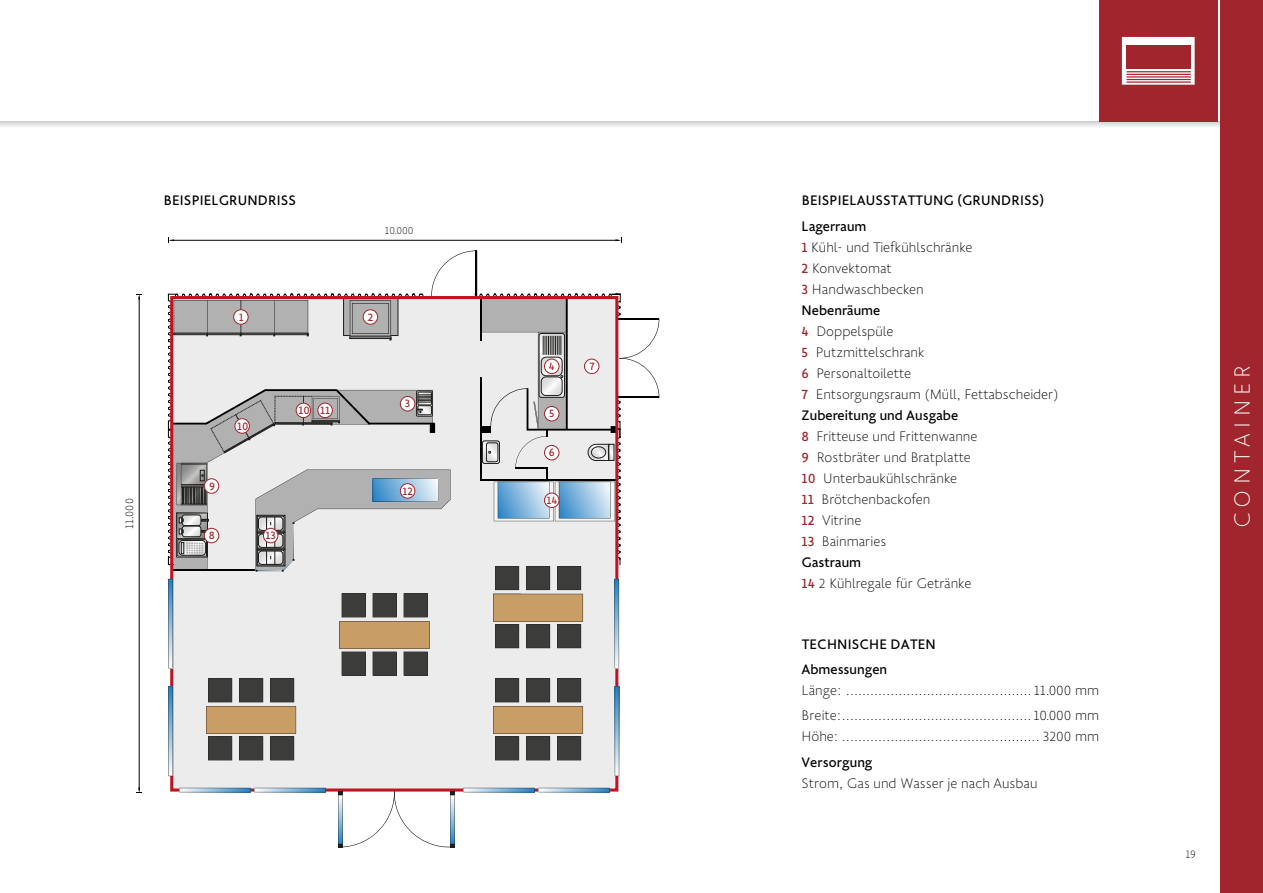
<style>
.page{position:relative;width:1263px;height:893px;background:#fff}
.page>*{position:absolute;margin:0;border:0;box-sizing:border-box;transform-origin:0 0}
.t1{font:200 24px "Golden Sans";letter-spacing:.215em;color:#fff}
.t2{font:200 15px/21px "Golden Sans";color:#000}
.t3{font:15px/25.2px "Golden Sans";letter-spacing:.01em;color:#000}
.t4{font:12px "Golden Sans";color:#a0252c}
.t5{font:200 12px "Golden Sans";color:#000}
.t6{font:200 11.25px "Golden Sans";color:#000}
.s1{font-weight:400;color:#a0252c}
.s2{font-weight:400}
</style>
<div class="page">
<div style="left:171px;top:298px;width:446px;height:492px;background:#ececec"></div>
<svg style="left:180px;top:788px;width:70px;height:4px"></svg>
<svg style="left:255px;top:788px;width:70px;height:4px"></svg>
<svg style="left:168px;top:760px;width:5px;height:16px"></svg>
<hr style="left:169px;top:687px;width:3px;height:89px;background:#1d1d1b">
<svg style="left:615px;top:760px;width:4px;height:16px"></svg>
<hr style="left:463px;top:788px;width:71px;height:4px;background:#a3a4a3">
<svg style="left:464px;top:788px;width:70px;height:4px"></svg>
<hr style="left:539px;top:788px;width:71px;height:4px;background:#22587f">
<svg style="left:539px;top:788px;width:70px;height:4px"></svg>
<svg style="left:338px;top:789px;width:116px;height:58px"></svg>
<svg style="left:168px;top:250px;width:491px;height:510px"></svg>
<svg style="left:0;top:121px;width:1220px;height:6px"></svg>
<div style="left:1220px;top:0;width:43px;height:893px;background:#a0252c"></div>
<div style="left:1099px;top:0;width:118px;height:121px;background:#a0252c"></div>
<svg style="left:1122px;top:37px;width:73px;height:48px;background:#f4e8e8"></svg>
<div style="left:1126px;top:46px;width:65px;height:23px;background:#a0252c"></div>
<hr style="left:1126px;top:71px;width:65px;height:1px;background:#a0252c">
<hr style="left:1126px;top:74px;width:65px;height:1px;background:#a0252c">
<hr style="left:1126px;top:76px;width:65px;height:2px;background:#a0252c">
<hr style="left:1126px;top:79px;width:65px;height:1px;background:#a0252c">
<hr style="left:1126px;top:81px;width:65px;height:2px;background:#a0252c">
<svg style="left:168px;top:238px;width:6px;height:5px"></svg>
<svg style="left:136px;top:787px;width:6px;height:6px"></svg>
<svg style="left:615px;top:238px;width:7px;height:5px"></svg>
<hr style="left:173px;top:240px;width:446px;height:1px;background:#000">
<hr style="left:139px;top:296px;width:1px;height:494px;background:#000">
<div style="left:363px;top:310px;width:15px;height:14px;background:#fff;border-radius:50%"></div>
<div style="left:363px;top:310px;width:15px;height:14px;border:1px solid #a0252c;border-radius:50%"></div>
<div style="left:544px;top:406px;width:15px;height:15px;background:#fff;border-radius:50%"></div>
<div style="left:544px;top:406px;width:15px;height:15px;border:1px solid #a0252c;border-radius:50%"></div>
<div style="left:544px;top:445px;width:15px;height:15px;background:#fff;border-radius:50%"></div>
<div style="left:544px;top:445px;width:15px;height:15px;border:1px solid #a0252c;border-radius:50%"></div>
<div style="left:584px;top:359px;width:15px;height:15px;background:#fff;border-radius:50%"></div>
<div style="left:584px;top:359px;width:15px;height:15px;border:1px solid #a0252c;border-radius:50%"></div>
<div style="left:204px;top:528px;width:15px;height:15px;background:#fff;border-radius:50%"></div>
<div style="left:204px;top:528px;width:15px;height:15px;border:1px solid #a0252c;border-radius:50%"></div>
<div style="left:204px;top:479px;width:15px;height:14px;background:#fff;border-radius:50%"></div>
<div style="left:204px;top:479px;width:15px;height:14px;border:1px solid #a0252c;border-radius:50%"></div>
<div style="left:235px;top:419px;width:14px;height:14px;background:#fff;border-radius:50%"></div>
<div style="left:235px;top:418px;width:15px;height:15px;border:1px solid #a0252c;border-radius:50%"></div>
<div style="left:296px;top:403px;width:15px;height:15px;background:#fff;border-radius:50%"></div>
<div style="left:296px;top:403px;width:15px;height:15px;border:1px solid #a0252c;border-radius:50%"></div>
<div style="left:318px;top:403px;width:14px;height:15px;background:#fff;border-radius:50%"></div>
<div style="left:318px;top:403px;width:15px;height:15px;border:1px solid #a0252c;border-radius:50%"></div>
<div style="left:400px;top:484px;width:15px;height:14px;background:#fff;border-radius:50%"></div>
<div style="left:400px;top:483px;width:15px;height:15px;border:1px solid #a0252c;border-radius:50%"></div>
<div style="left:263px;top:528px;width:15px;height:15px;background:#fff;border-radius:50%"></div>
<div style="left:263px;top:528px;width:15px;height:15px;border:1px solid #a0252c;border-radius:50%"></div>
<div style="left:544px;top:493px;width:15px;height:14px;background:#fff;border-radius:50%"></div>
<div style="left:544px;top:493px;width:15px;height:15px;border:1px solid #a0252c;border-radius:50%"></div>
<div style="left:234px;top:310px;width:14px;height:14px;background:#fff;border-radius:50%"></div>
<div style="left:233px;top:310px;width:15px;height:14px;border:1px solid #a0252c;border-radius:50%"></div>
<div style="left:400px;top:396px;width:15px;height:15px;background:#fff;border-radius:50%"></div>
<div style="left:400px;top:396px;width:15px;height:15px;border:1px solid #a0252c;border-radius:50%"></div>
<div style="left:544px;top:359px;width:15px;height:15px;background:#fff;border-radius:50%"></div>
<div style="left:544px;top:359px;width:15px;height:15px;border:1px solid #a0252c;border-radius:50%"></div>
<p class="t5" style="left:121px;top:529px;width:32px;rotate:-90deg">11.000</p>
<p class="t3" style="left:164px;top:187px;width:134px">BEISPIELGRUNDRISS</p>
<p class="t3" style="left:801px;top:187px;width:244px">BEISPIELAUSSTATTUNG (GRUNDRISS)<br>Lagerraum</p>
<p class="t2" style="left:801px;top:235px;width:259px"><span class="s1">1</span> Kühl- und Tiefkühlschränke<br><span class="s1">2</span> Konvektomat<br><span class="s1">3</span> Handwaschbecken<br><span class="s2">Nebenräume<br></span><span class="s1">4</span> Doppelspüle<br><span class="s1">5</span> Putzmittelschrank<br><span class="s1">6</span> Personaltoilette<br><span class="s1">7</span> Entsorgungsraum (Müll, Fettabscheider)<br><span class="s2">Zubereitung und Ausgabe<br></span><span class="s1">8</span> Fritteuse und Frittenwanne<br><span class="s1">9</span> Rostbräter und Bratplatte<br><span class="s1">10</span> Unterbaukühlschränke<br><span class="s1">11</span> Brötchenbackofen<br><span class="s1">12</span> Vitrine<br><span class="s1">13</span> Bainmaries<br><span class="s2">Gastraum<br></span><span class="s1">14</span> 2 Kühlregale für Getränke</p>
<p class="t6" style="left:385px;top:223px;width:30px">10.000</p>
<p class="t4" style="left:239px;top:308px;width:6px">1</p>
<p class="t4" style="left:368px;top:308px;width:7px">2</p>
<p class="t4" style="left:549px;top:357px;width:7px">4</p>
<p class="t4" style="left:590px;top:358px;width:7px">7</p>
<p class="t4" style="left:405px;top:395px;width:7px">3</p>
<p class="t4" style="left:298px;top:402px;width:33px">10 11</p>
<p class="t4" style="left:549px;top:405px;width:7px">5</p>
<p class="t4" style="left:549px;top:444px;width:7px">6</p>
<p class="t4" style="left:237px;top:417px;width:13px">10</p>
<p class="t4" style="left:209px;top:477px;width:8px">9</p>
<p class="t4" style="left:402px;top:482px;width:12px">12</p>
<p class="t4" style="left:546px;top:492px;width:12px">14</p>
<p class="t4" style="left:265px;top:527px;width:12px">13</p>
<p class="t4" style="left:209px;top:527px;width:8px">8</p>
<p class="t3" style="left:801px;top:630px;width:136px">TECHNISCHE DATEN<br>Abmessungen</p>
<p class="t2" style="left:801px;top:677px;width:299px;line-height:25.2px">Länge: .............................................. 11.000 mm<br>Breite:............................................... 10.000 mm</p>
<p class="t2" style="left:801px;top:725px;width:299px">Höhe: ................................................. 3200 mm</p>
<p class="t3" style="left:801px;top:748px;width:73px">Versorgung</p>
<p class="t2" style="left:801px;top:771px;width:237px">Strom, Gas und Wasser je nach Ausbau</p>
<h1 class="t1" style="left:1225px;top:528px;width:164px;rotate:-90deg">CONTAINER</h1>
<p class="t5" style="left:1185px;top:846px;width:12px">19</p>
</div>
